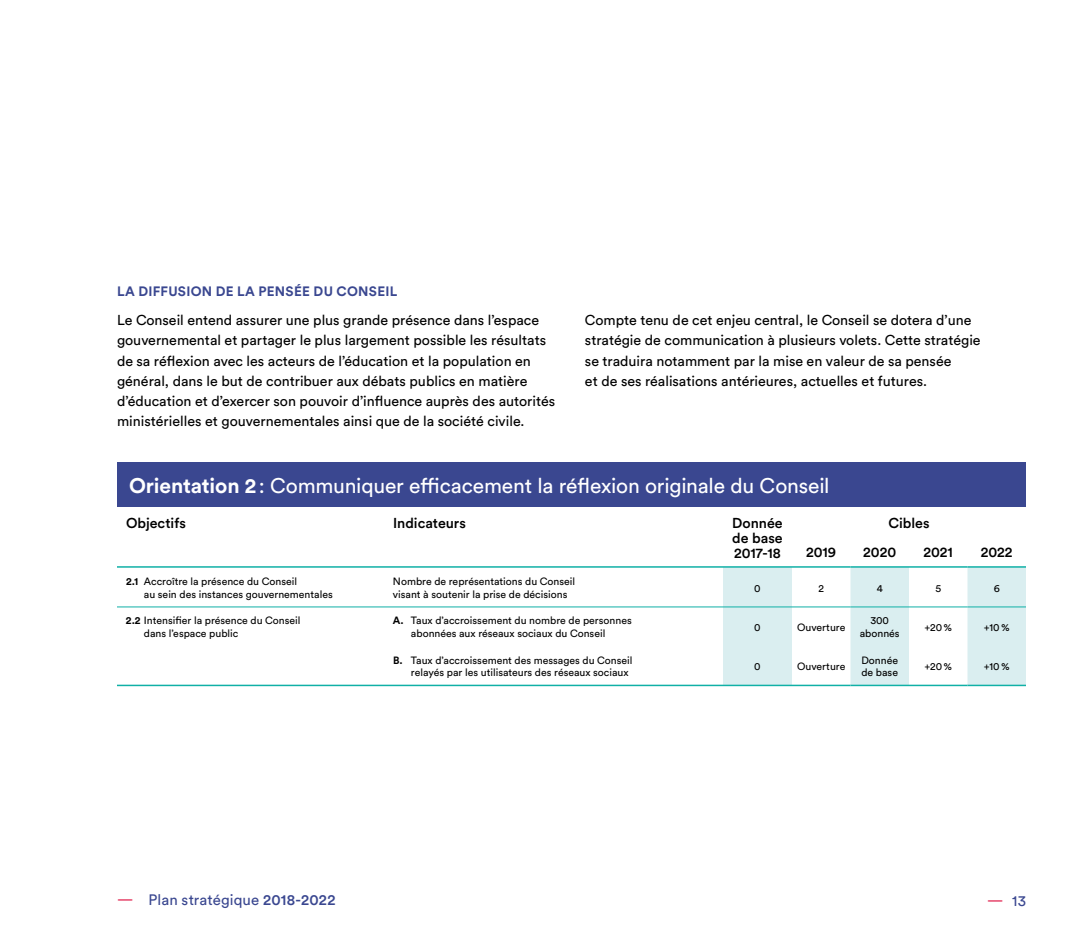
<style>
.page{position:relative;width:1080px;height:945px;background:#fff}
.page>*{position:absolute;margin:0;border:0;box-sizing:border-box;transform-origin:0 0}
.t1{font:21px "Circular Std";letter-spacing:-.01em;color:#fff}
.t2{font:15px "Circular Std";letter-spacing:.005em;color:#3a4790}
.t3{font:14.25px/20.2px "Circular Std";color:#000}
.t4{font:500 14.25px/15px "Circular Std";color:#000;text-align:justify}
.t5{font:700 13.5px "Circular Std";letter-spacing:.02em;color:#3a4790}
.t6{font:10.5px/12.8px "Circular Std";color:#000}
.s1{font-weight:700}
.s2{color:#e12551}
.s3{font-weight:500}
</style>
<div class="page">
<div style="left:117px;top:462px;width:909px;height:45px;background:#3a4790"></div>
<svg style="left:723px;top:568px;width:303px;height:117px"></svg>
<hr style="left:117px;top:566px;width:267px;height:2px;background:#10b0a6">
<hr style="left:384px;top:566px;width:339px;height:2px;background:#10b0a6">
<hr style="left:723px;top:566px;width:69px;height:2px;background:#10b0a6">
<hr style="left:792px;top:566px;width:58px;height:2px;background:#10b0a6">
<hr style="left:850px;top:566px;width:59px;height:2px;background:#10b0a6">
<hr style="left:909px;top:566px;width:59px;height:2px;background:#10b0a6">
<hr style="left:968px;top:566px;width:58px;height:2px;background:#10b0a6">
<hr style="left:117px;top:607px;width:267px;height:1px;background:#10b0a6">
<hr style="left:384px;top:607px;width:339px;height:1px;background:#10b0a6">
<hr style="left:723px;top:607px;width:69px;height:1px;background:#10b0a6">
<hr style="left:792px;top:607px;width:58px;height:1px;background:#10b0a6">
<hr style="left:850px;top:607px;width:59px;height:1px;background:#10b0a6">
<hr style="left:909px;top:607px;width:59px;height:1px;background:#10b0a6">
<hr style="left:968px;top:607px;width:58px;height:1px;background:#10b0a6">
<hr style="left:117px;top:685px;width:267px;height:1px;background:#10b0a6">
<hr style="left:384px;top:685px;width:339px;height:1px;background:#10b0a6">
<hr style="left:723px;top:685px;width:69px;height:1px;background:#10b0a6">
<hr style="left:792px;top:685px;width:58px;height:1px;background:#10b0a6">
<hr style="left:850px;top:685px;width:59px;height:1px;background:#10b0a6">
<hr style="left:909px;top:685px;width:59px;height:1px;background:#10b0a6">
<hr style="left:968px;top:685px;width:58px;height:1px;background:#10b0a6">
<p class="t5" style="left:117px;top:282px;width:282px">LA DIFFUSION DE LA PENSÉE DU CONSEIL</p>
<p class="t3" style="left:117px;top:310px;width:440px">Le Conseil entend assurer une plus grande présence dans l’espace gouvernemental et partager le plus largement possible les résultats de sa réflexion avec les acteurs de l’éducation et la population en général, dans le but de contribuer aux débats publics en matière d’éducation et d’exercer son pouvoir d’influence auprès des autorités ministérielles et gouvernementales ainsi que de la société civile.</p>
<p class="t3" style="left:585px;top:310px;width:397px">Compte tenu de cet enjeu central, le Conseil se dotera d’une stratégie de communication à plusieurs volets. Cette stratégie se traduira notamment par la mise en valeur de sa pensée<br>et de ses réalisations antérieures, actuelles et futures.</p>
<h1 class="t1" style="left:129px;top:473px;width:702px"><span class="s1">Orientation 2</span>: Communiquer efficacement la réflexion originale du Conseil</h1>
<p class="t4" style="left:126px;top:515px;width:61px">Objectifs</p>
<p class="t4" style="left:393px;top:515px;width:74px">Indicateurs</p>
<p class="t4" style="left:732px;top:515px;width:52px">Donnée de base 2017-18</p>
<p class="t4" style="left:888px;top:515px;width:43px">Cibles</p>
<p class="t4" style="left:806px;top:545px;width:32px">2019</p>
<p class="t4" style="left:863px;top:545px;width:34px">2020</p>
<p class="t4" style="left:923px;top:545px;width:31px">2021</p>
<p class="t4" style="left:981px;top:545px;width:33px">2022</p>
<p class="t6" style="left:144px;top:575px;width:190px;text-indent:-18px"><span class="s1">2.1</span> Accroître la présence du Conseil<br>au sein des instances gouvernementales</p>
<p class="t6" style="left:393px;top:575px;width:184px">Nombre de représentations du Conseil visant à soutenir la prise de décisions</p>
<p class="t6" style="left:754px;top:581px;width:8px">0</p>
<p class="t6" style="left:818px;top:581px;width:7px">2</p>
<p class="t6" style="left:877px;top:581px;width:8px">4</p>
<p class="t6" style="left:935px;top:581px;width:7px">5</p>
<p class="t6" style="left:994px;top:581px;width:8px">6</p>
<p class="t6" style="left:144px;top:614px;width:158px;text-indent:-18px"><span class="s1">2.2</span> Intensifier la présence du Conseil dans l’espace public</p>
<p class="t6" style="left:411px;top:614px;width:222px;text-indent:-18px"><span class="s1">A.</span> Taux d’accroissement du nombre de personnes abonnées aux réseaux sociaux du Conseil</p>
<p class="t6" style="left:754px;top:621px;width:8px">0</p>
<p class="t6" style="left:797px;top:621px;width:50px">Ouverture</p>
<p class="t6" style="left:860px;top:614px;width:41px;text-align:center">300 abonnés</p>
<p class="t6" style="left:924px;top:621px;width:29px">+20%</p>
<p class="t6" style="left:984px;top:621px;width:27px">+10%</p>
<p class="t6" style="left:411px;top:653px;width:223px;text-indent:-18px"><span class="s1">B.</span> Taux d’accroissement des messages du Conseil relayés par les utilisateurs des réseaux sociaux</p>
<p class="t6" style="left:754px;top:660px;width:8px">0</p>
<p class="t6" style="left:797px;top:660px;width:50px">Ouverture</p>
<p class="t6" style="left:861px;top:653px;width:38px">Donnée de base</p>
<p class="t6" style="left:924px;top:660px;width:29px">+20%</p>
<p class="t6" style="left:984px;top:660px;width:27px">+10%</p>
<p class="t2" style="left:117px;top:890px;width:220px"><span class="s2">—</span> Plan stratégique <span class="s3">2018-2022</span></p>
<p class="t2" style="left:987px;top:892px;width:40px"><span class="s2">—</span> 13</p>
</div>
